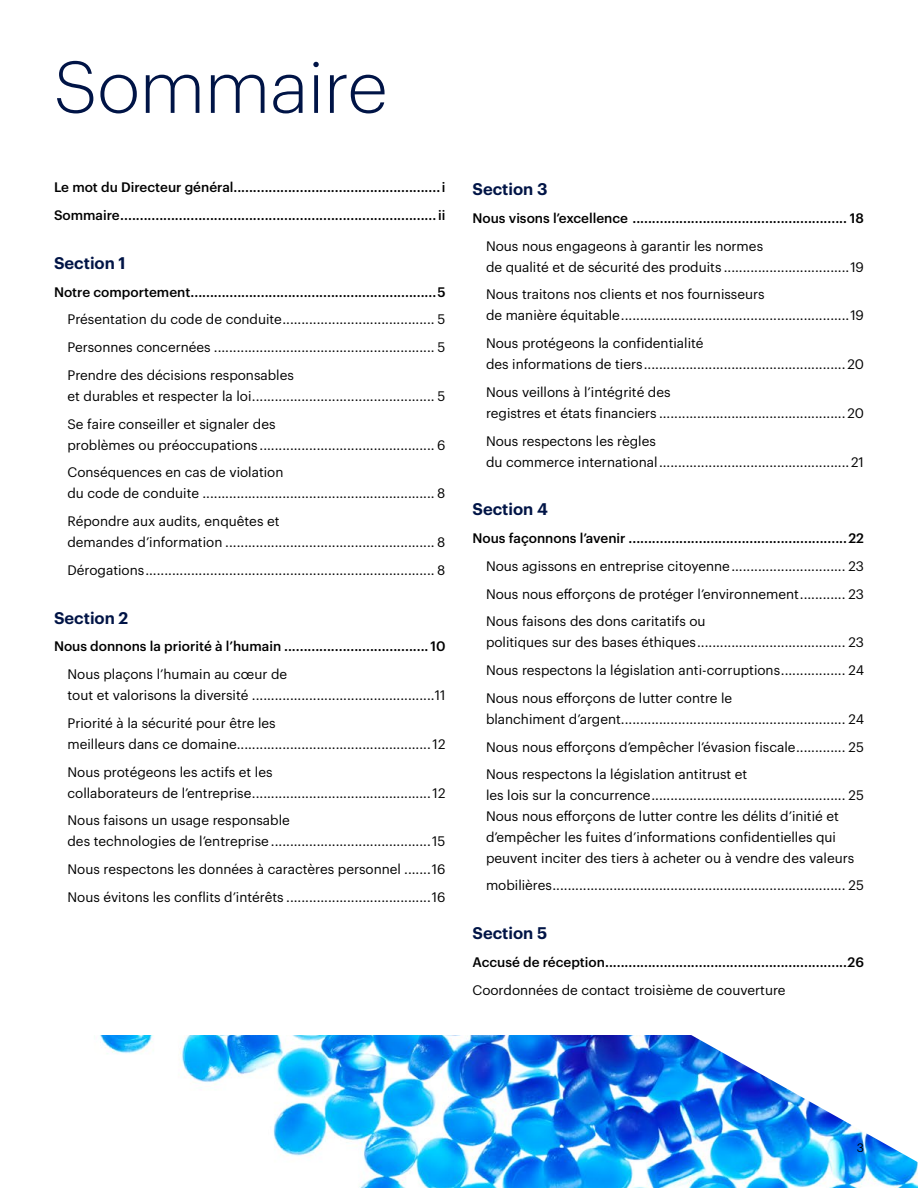
<style>
.page{position:relative;width:918px;height:1188px;background:#fff}
.page>*{position:absolute;margin:0;border:0;box-sizing:border-box;transform-origin:0 0}
.t1{font:300 72px "Graphik";color:#001446}
.t2{font:600 16.5px "Graphik";color:#001446}
.t3{font:13.5px/27.8px "Graphik";color:#000}
.t4{font:500 13.5px/27.8px "Graphik";color:#000}
.t5{font:12px "Graphik";color:#000}
</style>
<div class="page">
<img style="left:100px;top:1035px;width:818px;height:153px">
<svg style="left:688px;top:1035px;width:230px;height:127px"></svg>
<h1 class="t1" style="left:54px;top:34px;width:335px">Sommaire</h1>
<p class="t4" style="left:54px;top:172px;width:393px">Le mot du Directeur général.....................................................i<br>Sommaire.................................................................................ii</p>
<p class="t2" style="left:54px;top:250px;width:73px">Section 1</p>
<p class="t4" style="left:54px;top:277px;width:393px">Notre comportement...............................................................5</p>
<p class="t3" style="left:68px;top:304px;width:379px;text-align:justify">Présentation du code de conduite........................................ 5<br>Personnes concernées .......................................................... 5<br>Prendre des décisions responsables</p>
<p class="t3" style="left:68px;top:381px;width:379px">et durables et respecter la loi................................................ 5<br>Se faire conseiller et signaler des</p>
<p class="t3" style="left:68px;top:430px;width:380px">problèmes ou préoccupations .............................................. 6<br>Conséquences en cas de violation</p>
<p class="t3" style="left:68px;top:479px;width:379px">du code de conduite ............................................................. 8<br>Répondre aux audits, enquêtes et</p>
<p class="t3" style="left:68px;top:527px;width:379px">demandes d’information ....................................................... 8<br>Dérogations............................................................................ 8</p>
<p class="t2" style="left:54px;top:605px;width:76px">Section 2</p>
<p class="t4" style="left:54px;top:631px;width:393px">Nous donnons la priorité à l’humain ..................................... 10</p>
<p class="t3" style="left:68px;top:663px;width:379px;line-height:21px">Nous plaçons l’humain au cœur de<br>tout et valorisons la diversité ................................................11</p>
<p class="t3" style="left:68px;top:711px;width:379px;line-height:21px">Priorité à la sécurité pour être les<br>meilleurs dans ce domaine...................................................12</p>
<p class="t3" style="left:68px;top:760px;width:379px;line-height:21px">Nous protégeons les actifs et les<br>collaborateurs de l’entreprise...............................................12</p>
<p class="t3" style="left:68px;top:809px;width:379px;line-height:21px">Nous faisons un usage responsable<br>des technologies de l’entreprise ..........................................15</p>
<p class="t3" style="left:68px;top:854px;width:379px">Nous respectons les données à caractères personnel .......16<br>Nous évitons les conflits d’intérêts ......................................16</p>
<p class="t2" style="left:472px;top:176px;width:77px">Section 3</p>
<p class="t4" style="left:472px;top:203px;width:393px">Nous visons l’excellence ....................................................... 18</p>
<p class="t3" style="left:486px;top:234px;width:379px;line-height:21px">Nous nous engageons à garantir les normes<br>de qualité et de sécurité des produits .................................19</p>
<p class="t3" style="left:486px;top:283px;width:379px;line-height:21px">Nous traitons nos clients et nos fournisseurs<br>de manière équitable............................................................19</p>
<p class="t3" style="left:486px;top:332px;width:379px;line-height:21px">Nous protégeons la confidentialité<br>des informations de tiers.....................................................20</p>
<p class="t3" style="left:486px;top:380px;width:379px;line-height:21px">Nous veillons à l’intégrité des<br>registres et états financiers .................................................20</p>
<p class="t3" style="left:486px;top:429px;width:379px;line-height:21px">Nous respectons les règles<br>du commerce international..................................................21</p>
<p class="t2" style="left:472px;top:497px;width:77px">Section 4</p>
<p class="t4" style="left:472px;top:523px;width:393px">Nous façonnons l’avenir ........................................................22</p>
<p class="t3" style="left:486px;top:551px;width:379px;text-align:justify">Nous agissons en entreprise citoyenne.............................. 23<br>Nous nous efforçons de protéger l’environnement............ 23<br>Nous faisons des dons caritatifs ou</p>
<p class="t3" style="left:486px;top:627px;width:380px;text-align:justify">politiques sur des bases éthiques....................................... 23<br>Nous respectons la législation anti-corruptions................. 24<br>Nous nous efforçons de lutter contre le</p>
<p class="t3" style="left:486px;top:704px;width:380px;text-align:justify">blanchiment d’argent........................................................... 24<br>Nous nous efforçons d’empêcher l’évasion fiscale............. 25<br>Nous respectons la législation antitrust et</p>
<p class="t3" style="left:486px;top:784px;width:379px;line-height:21px">les lois sur la concurrence................................................... 25<br>Nous nous efforçons de lutter contre les délits d’initié et d’empêcher les fuites d’informations confidentielles qui peuvent inciter des tiers à acheter ou à vendre des valeurs</p>
<p class="t3" style="left:486px;top:870px;width:379px">mobilières............................................................................. 25</p>
<p class="t2" style="left:472px;top:920px;width:76px">Section 5</p>
<p class="t4" style="left:472px;top:947px;width:393px">Accusé de réception..............................................................26</p>
<p class="t3" style="left:472px;top:975px;width:315px">Coordonnées de contact troisième de couverture</p>
<p class="t5" style="left:857px;top:1139px;width:9px">3</p>
</div>
